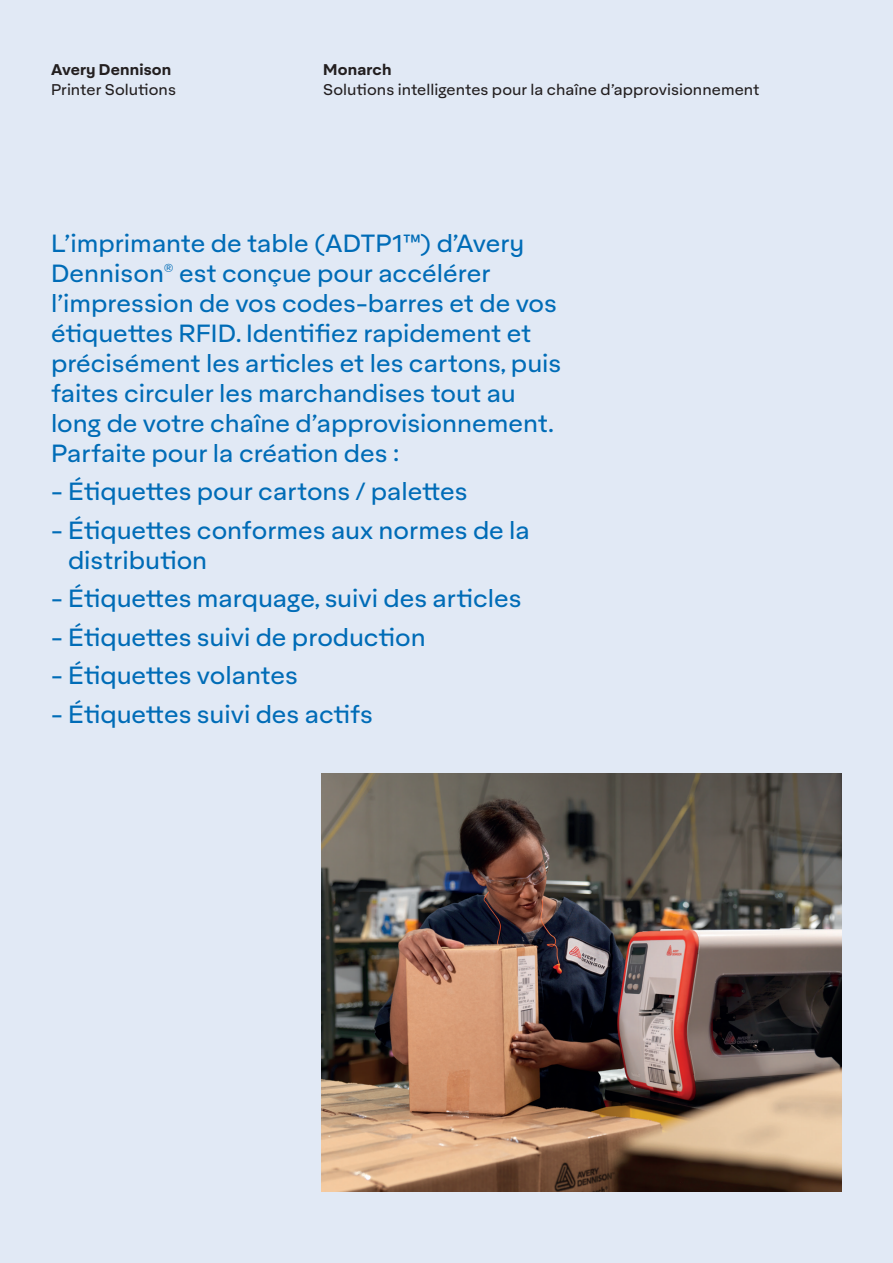
<style>
.page{position:relative;width:893px;height:1263px;background:#e1e9f5}
.page>*{position:absolute;margin:0;border:0;box-sizing:border-box;transform-origin:0 0}
.t1{font:24px/30px "Aktifo A";color:#006cb7}
.t2{font:15px "Aktifo A";letter-spacing:.005em;color:#231f20}
.t3{font:700 15px "Aktifo A";letter-spacing:.01em;color:#231f20}
</style>
<div class="page">
<img style="left:321px;top:774px;width:520px;height:417px">
<p class="t3" style="left:51px;top:59px;width:122px">Avery Dennison</p>
<p class="t2" style="left:51px;top:80px;width:126px">Printer Solutions</p>
<p class="t3" style="left:323px;top:59px;width:70px">Monarch</p>
<p class="t2" style="left:323px;top:80px;width:438px">Solutions intelligentes pour la chaîne d’approvisionnement</p>
<p class="t1" style="left:51px;top:228px;width:512px">L’imprimante de table (ADTP1™) d’Avery Dennison<sup>®</sup> est conçue pour accélérer l’impression de vos codes-barres et de vos étiquettes RFID. Identifiez rapidement et précisément les articles et les cartons, puis faites circuler les marchandises tout au long de votre chaîne d’approvisionnement.<br>Parfaite pour la création des :</p>
<p class="t1" style="left:51px;top:476px;width:418px">- Étiquettes pour cartons / palettes</p>
<p class="t1" style="left:68px;top:515px;width:463px;text-indent:-17px">- Étiquettes conformes aux normes de la distribution</p>
<p class="t1" style="left:51px;top:583px;width:472px">- Étiquettes marquage, suivi des articles</p>
<p class="t1" style="left:51px;top:622px;width:376px">- Étiquettes suivi de production</p>
<p class="t1" style="left:51px;top:660px;width:249px">- Étiquettes volantes</p>
<p class="t1" style="left:51px;top:699px;width:323px">- Étiquettes suivi des actifs</p>
</div>
